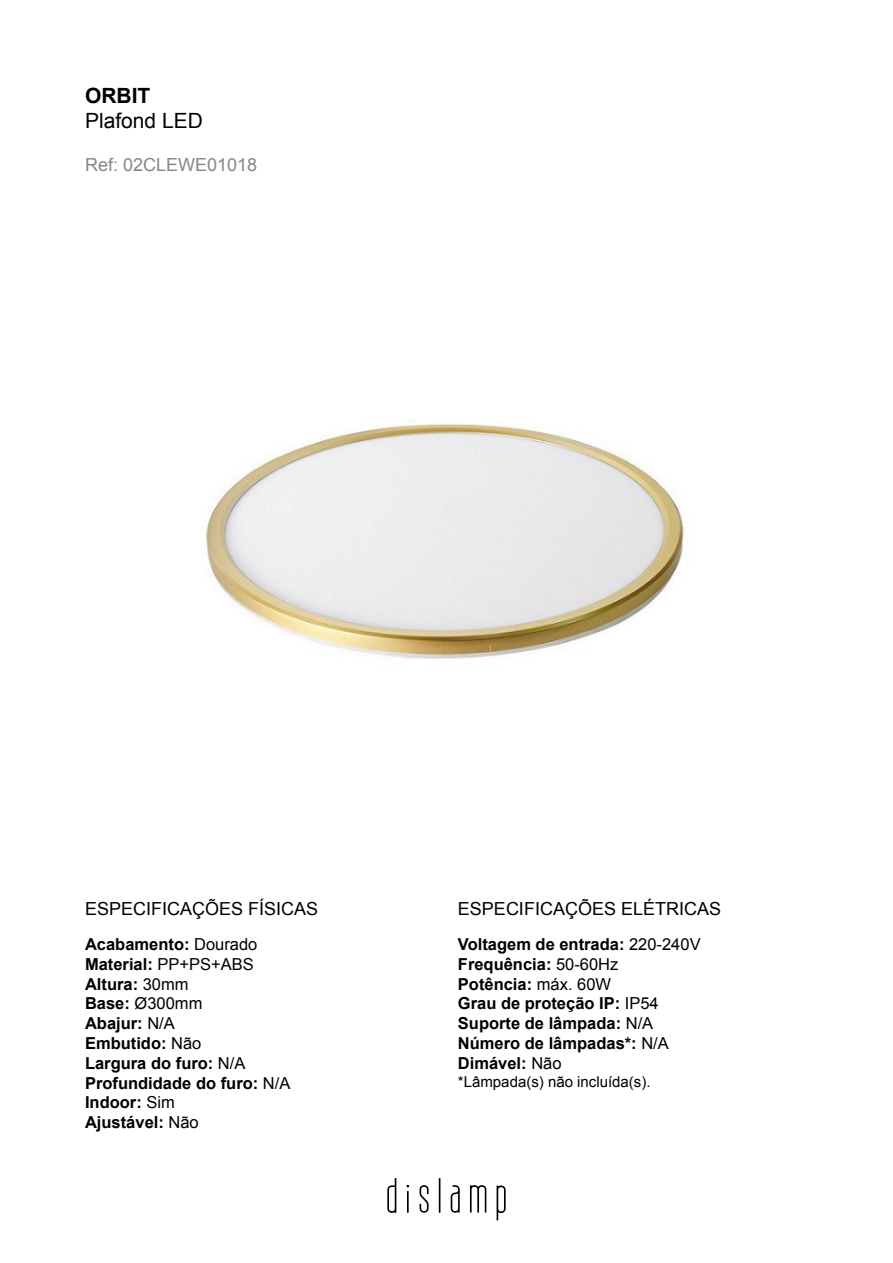
<style>
.page{position:relative;width:893px;height:1263px;background:#fff}
.page>*{position:absolute;margin:0;border:0;box-sizing:border-box;transform-origin:0 0}
.t1{font:21px "Arial";color:#000}
.t2{font:700 21px "Arial";color:#000}
.t3{font:18px "Arial";color:#000}
.t4{font:18px "Arial";color:#878787}
.t5{font:700 16.5px/19.8px "Arial";color:#000}
.t6{font:15px "Arial";color:#000}
.s1{font-weight:400}
</style>
<div class="page">
<svg style="left:387px;top:1178px;width:9px;height:35px"></svg>
<hr style="left:407px;top:1191px;width:2px;height:22px;background:#000">
<svg style="left:420px;top:1185px;width:9px;height:28px"></svg>
<hr style="left:439px;top:1178px;width:1px;height:35px;background:#000">
<svg style="left:451px;top:1185px;width:9px;height:28px"></svg>
<svg style="left:470px;top:1185px;width:16px;height:28px"></svg>
<svg style="left:497px;top:1185px;width:9px;height:35px"></svg>
<img style="left:205px;top:420px;width:480px;height:239px">
<p class="t2" style="left:85px;top:82px;width:67px">ORBIT</p>
<p class="t1" style="left:85px;top:107px;width:119px">Plafond LED</p>
<p class="t4" style="left:85px;top:153px;width:174px">Ref: 02CLEWE01018</p>
<p class="t3" style="left:85px;top:896px;width:235px">ESPECIFICAÇÕES FÍSICAS</p>
<p class="t3" style="left:458px;top:896px;width:265px">ESPECIFICAÇÕES ELÉTRICAS</p>
<p class="t5" style="left:85px;top:935px;width:207px">Acabamento: <span class="s1">Dourado<br></span>Material: <span class="s1">PP+PS+ABS<br></span>Altura: <span class="s1">30mm<br></span>Base: <span class="s1">Ø300mm<br></span>Abajur: <span class="s1">N/A<br></span>Embutido: <span class="s1">Não<br></span>Largura do furo: <span class="s1">N/A<br></span>Profundidade do furo: <span class="s1">N/A<br></span>Indoor: <span class="s1">Sim<br></span>Ajustável: <span class="s1">Não</span></p>
<p class="t5" style="left:458px;top:935px;width:244px">Voltagem de entrada: <span class="s1">220-240V<br></span>Frequência: <span class="s1">50-60Hz<br></span>Potência: <span class="s1">máx. 60W<br></span>Grau de proteção IP: <span class="s1">IP54<br></span>Suporte de lâmpada: <span class="s1">N/A<br></span>Número de lâmpadas*: <span class="s1">N/A<br></span>Dimável: <span class="s1">Não</span></p>
<p class="t6" style="left:458px;top:1072px;width:194px">*Lâmpada(s) não incluída(s).</p>
</div>
